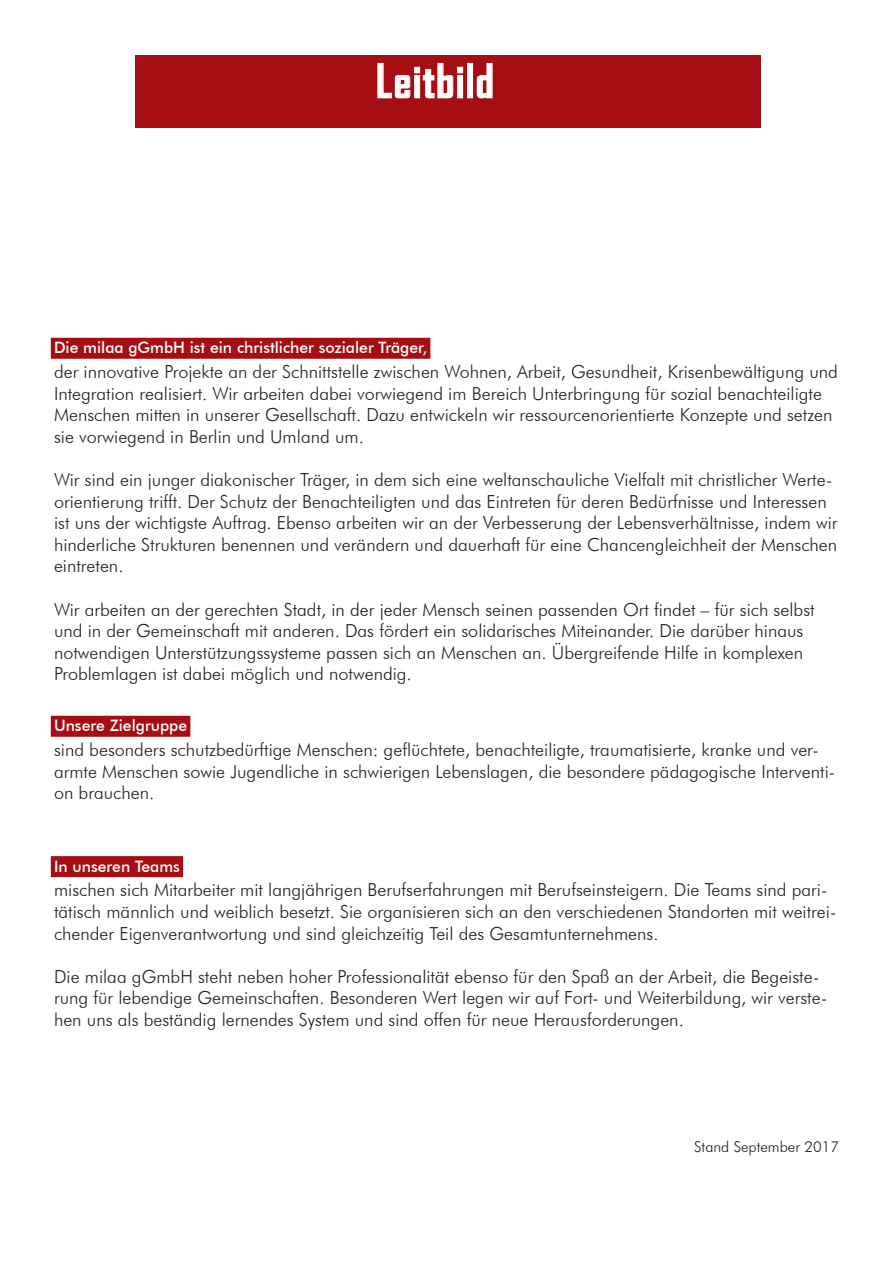
<style>
.page{position:relative;width:893px;height:1263px;background:#fff}
.page>*{position:absolute;margin:0;border:0;box-sizing:border-box;transform-origin:0 0}
.Einrichtung{font:700 45px "Agency FB";letter-spacing:.025em;color:#fff}
.t1{font:300 18px/21.6px "Futura BT";color:#231f20}
.Absatzlinien{font:500 15.75px "Futura BT";color:#fff}
.t2{font:300 15px "Futura BT";color:#231f20}
</style>
<div class="page">
<div style="left:135px;top:55px;width:625px;height:72px;background:#a70e13"></div>
<svg style="left:377px;top:63px;width:87px;height:36px"></svg>
<div style="left:467px;top:63px;width:6px;height:35px;border:1px solid #fff"></div>
<svg style="left:476px;top:63px;width:17px;height:36px"></svg>
<div style="left:51px;top:338px;width:379px;height:21px;background:#a70e13"></div>
<div style="left:51px;top:716px;width:139px;height:21px;background:#a70e13"></div>
<div style="left:51px;top:856px;width:132px;height:21px;background:#a70e13"></div>
<p class="Einrichtung" style="left:376px;top:53px;width:120px">Leitbild</p>
<p class="Absatzlinien" style="left:54px;top:338px;width:375px">Die milaa gGmbH ist ein christlicher sozialer Träger,</p>
<p class="t1" style="left:54px;top:361px;width:785px">der innovative Projekte an der Schnittstelle zwischen Wohnen, Arbeit, Gesundheit, Krisenbewältigung und Integration realisiert. Wir arbeiten dabei vorwiegend im Bereich Unterbringung für sozial benachteiligte Menschen mitten in unserer Gesellschaft. Dazu entwickeln wir ressourcenorientierte Konzepte und setzen sie vorwiegend in Berlin und Umland um.</p>
<p class="t1" style="left:54px;top:469px;width:785px">Wir sind ein junger diakonischer Träger, in dem sich eine weltanschauliche Vielfalt mit christlicher Werte&shy;orientierung trifft. Der Schutz der Benachteiligten und das Eintreten für deren Bedürfnisse und Interessen ist uns der wichtigste Auftrag. Ebenso arbeiten wir an der Verbesserung der Lebensverhältnisse, indem wir hinderliche Strukturen benennen und verändern und dauerhaft für eine Chancengleichheit der Menschen eintreten.</p>
<p class="t1" style="left:54px;top:598px;width:762px">Wir arbeiten an der gerechten Stadt, in der jeder Mensch seinen passenden Ort findet – für sich selbst und in der Gemeinschaft mit anderen. Das fördert ein solidarisches Miteinander. Die darüber hinaus notwendigen Unterstützungssysteme passen sich an Menschen an. Übergreifende Hilfe in komplexen Problemlagen ist dabei möglich und notwendig.</p>
<p class="Absatzlinien" style="left:54px;top:716px;width:135px">Unsere Zielgruppe</p>
<p class="t1" style="left:54px;top:739px;width:783px">sind besonders schutzbedürftige Menschen: geflüchtete, benachteiligte, traumatisierte, kranke und ver&shy;armte Menschen sowie Jugendliche in schwierigen Lebenslagen, die besondere pädagogische Interventi&shy;on brauchen.</p>
<p class="Absatzlinien" style="left:54px;top:856px;width:127px">In unseren Teams</p>
<p class="t1" style="left:54px;top:879px;width:784px">mischen sich Mitarbeiter mit langjährigen Berufserfahrungen mit Berufseinsteigern. Die Teams sind pari&shy;tätisch männlich und weiblich besetzt. Sie organisieren sich an den verschiedenen Standorten mit weitrei&shy;chender Eigenverantwortung und sind gleichzeitig Teil des Gesamtunternehmens.</p>
<p class="t1" style="left:54px;top:965px;width:775px">Die milaa gGmbH steht neben hoher Professionalität ebenso für den Spaß an der Arbeit, die Begeiste&shy;rung für lebendige Gemeinschaften. Besonderen Wert legen wir auf Fort- und Weiterbildung, wir verste&shy;hen uns als beständig lernendes System und sind offen für neue Herausforderungen.</p>
<p class="t2" style="left:694px;top:1137px;width:146px">Stand September 2017</p>
</div>
